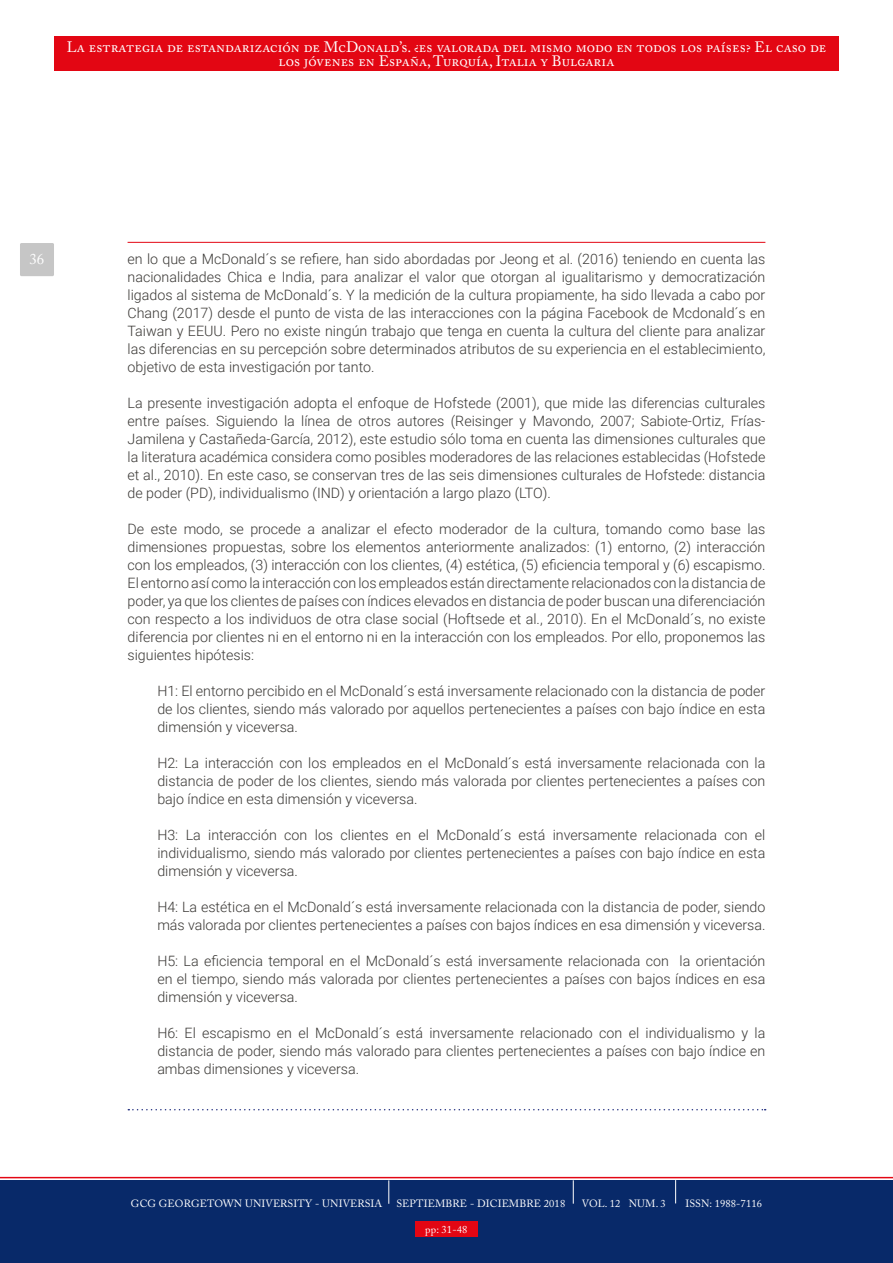
<style>
.page{position:relative;width:893px;height:1263px;background:#fff}
.page>*{position:absolute;margin:0;border:0;box-sizing:border-box;transform-origin:0 0}
.t1{font:15px/13.5px "Adobe Caslon Pro";letter-spacing:.005em;color:#fff;text-align:center}
.t2{font:300 14.25px/18px "Roboto";color:#3a3835;text-align:justify}
.t3{font:10.5px "Adobe Caslon Pro";letter-spacing:.01em;color:#fff}
</style>
<div class="page">
<div style="left:54px;top:37px;width:785px;height:34px;background:#e30613"></div>
<div style="left:0;top:1180px;width:893px;height:83px;background:#082969"></div>
<svg style="left:0;top:1177px;width:893px;height:27px"></svg>
<div style="left:20px;top:243px;width:34px;height:33px;background:#c6c6c6;border-radius:2px"></div>
<hr style="left:128px;top:242px;width:637px;height:1px;background:#e30613">
<svg style="left:128px;top:1109px;width:638px;height:1px"></svg>
<div style="left:415px;top:1221px;width:63px;height:16px;background:#e30613"></div>
<p class="t1" style="left:67px;top:41px;width:761px">La estrategia de estandarización de McDonald’s. ¿es valorada del mismo modo en todos los países? El caso de los jóvenes en España, Turquía, Italia y Bulgaria</p>
<p class="t1" style="left:29px;top:252px;width:16px">36</p>
<p class="t2" style="left:128px;top:250px;width:639px">en lo que a McDonald´s se refiere, han sido abordadas por Jeong et al. (2016) teniendo en cuenta las nacionalidades Chica e India, para analizar el valor que otorgan al igualitarismo y democratización ligados al sistema de McDonald´s. Y la medición de la cultura propiamente, ha sido llevada a cabo por Chang (2017) desde el punto de vista de las interacciones con la página Facebook de Mcdonald´s en Taiwan y EEUU. Pero no existe ningún trabajo que tenga en cuenta la cultura del cliente para analizar las diferencias en su percepción sobre determinados atributos de su experiencia en el establecimiento, objetivo de esta investigación por tanto.</p>
<p class="t2" style="left:128px;top:394px;width:639px">La presente investigación adopta el enfoque de Hofstede (2001), que mide las diferencias culturales entre países. Siguiendo la línea de otros autores (Reisinger y Mavondo, 2007; Sabiote-Ortiz, Frías-Jamilena y Castañeda-García, 2012), este estudio sólo toma en cuenta las dimensiones culturales que la literatura académica considera como posibles moderadores de las relaciones establecidas (Hofstede et al., 2010). En este caso, se conservan tres de las seis dimensiones culturales de Hofstede: distancia de poder (PD), individualismo (IND) y orientación a largo plazo (LTO).</p>
<p class="t2" style="left:128px;top:520px;width:639px">De este modo, se procede a analizar el efecto moderador de la cultura, tomando como base las dimensiones propuestas, sobre los elementos anteriormente analizados: (1) entorno, (2) interacción con los empleados, (3) interacción con los clientes, (4) estética, (5) eficiencia temporal y (6) escapismo.<br>El entorno así como la interacción con los empleados están directamente relacionados con la distancia de poder, ya que los clientes de países con índices elevados en distancia de poder buscan una diferenciación con respecto a los individuos de otra clase social (Hoftsede et al., 2010). En el McDonald´s, no existe diferencia por clientes ni en el entorno ni en la interacción con los empleados. Por ello, proponemos las siguientes hipótesis:</p>
<p class="t2" style="left:157px;top:682px;width:610px">H1: El entorno percibido en el McDonald´s está inversamente relacionado con la distancia de poder de los clientes, siendo más valorado por aquellos pertenecientes a países con bajo índice en esta dimensión y viceversa.</p>
<p class="t2" style="left:157px;top:754px;width:610px">H2: La interacción con los empleados en el McDonald´s está inversamente relacionada con la distancia de poder de los clientes, siendo más valorada por clientes pertenecientes a países con bajo índice en esta dimensión y viceversa.</p>
<p class="t2" style="left:157px;top:826px;width:610px">H3: La interacción con los clientes en el McDonald´s está inversamente relacionada con el individualismo, siendo más valorado por clientes pertenecientes a países con bajo índice en esta dimensión y viceversa.</p>
<p class="t2" style="left:157px;top:898px;width:610px">H4: La estética en el McDonald´s está inversamente relacionada con la distancia de poder, siendo más valorada por clientes pertenecientes a países con bajos índices en esa dimensión y viceversa.</p>
<p class="t2" style="left:157px;top:952px;width:610px">H5: La eficiencia temporal en el McDonald´s está inversamente relacionada con la orientación en el tiempo, siendo más valorada por clientes pertenecientes a países con bajos índices en esa dimensión y viceversa.</p>
<p class="t2" style="left:157px;top:1024px;width:610px">H6: El escapismo en el McDonald´s está inversamente relacionado con el individualismo y la distancia de poder, siendo más valorado para clientes pertenecientes a países con bajo índice en ambas dimensiones y viceversa.</p>
<p class="t3" style="left:131px;top:1197px;width:253px">GCG GEORGETOWN UNIVERSITY - UNIVERSIA</p>
<p class="t3" style="left:396px;top:1197px;width:170px">SEPTIEMBRE - DICIEMBRE 2018</p>
<p class="t3" style="left:582px;top:1197px;width:85px">VOL. 12 NUM. 3</p>
<p class="t3" style="left:685px;top:1197px;width:78px">ISSN: 1988-7116</p>
<p class="t3" style="left:425px;top:1223px;width:43px">pp: 31-48</p>
</div>
